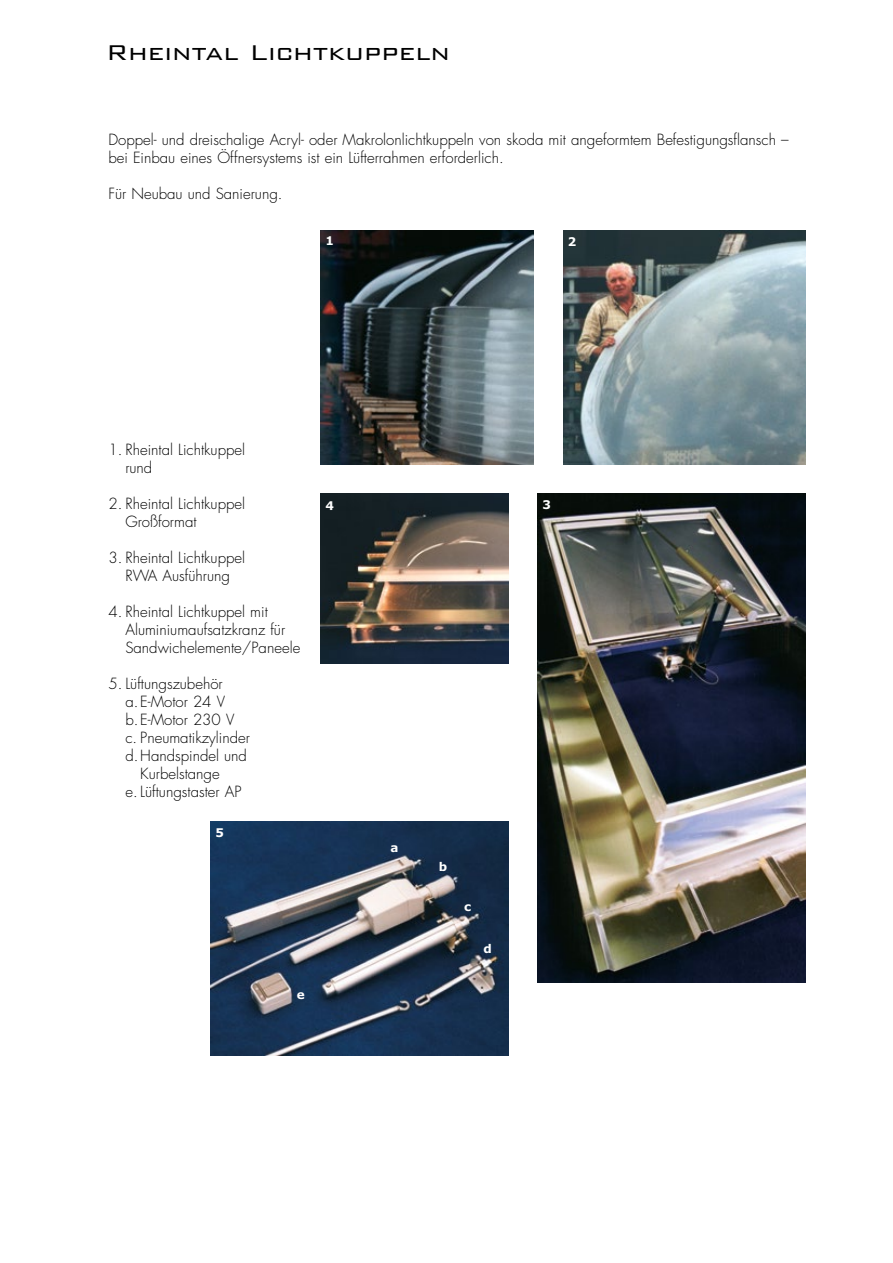
<style>
.page{position:relative;width:893px;height:1263px;background:#fff}
.page>*{position:absolute;margin:0;border:0;box-sizing:border-box;transform-origin:0 0}
.t1{font:300 28.5px "Bank Gothic BT";color:#000}
.t2{font:300 15px/18px "Futura Std";color:#000}
.t3{font:700 12px "Verdana";color:#fff}
</style>
<div class="page">
<img style="left:563px;top:230px;width:243px;height:234px">
<img style="left:321px;top:494px;width:187px;height:170px">
<img style="left:321px;top:230px;width:213px;height:234px">
<img style="left:538px;top:494px;width:268px;height:489px">
<img style="left:210px;top:821px;width:298px;height:234px">
<h1 class="t1" style="left:106px;top:37px;width:345px">Rheintal Lichtkuppeln</h1>
<p class="t2" style="left:108px;top:131px;width:682px">Doppel- und dreischalige Acryl- oder Makrolonlichtkuppeln von skoda mit angeformtem Befestigungsflansch – bei Einbau eines Öffnersystems ist ein Lüfterrahmen erforderlich.</p>
<p class="t2" style="left:108px;top:185px;width:176px">Für Neubau und Sanierung.</p>
<p class="t3" style="left:325px;top:233px;width:10px">1</p>
<p class="t3" style="left:568px;top:234px;width:10px">2</p>
<p class="t2" style="left:125px;top:441px;width:121px;text-indent:-17px">1. Rheintal Lichtkuppel rund</p>
<p class="t2" style="left:125px;top:495px;width:121px;text-indent:-17px">2. Rheintal Lichtkuppel<br>Großformat</p>
<p class="t2" style="left:108px;top:549px;width:138px;text-align:center">3. Rheintal Lichtkuppel<br>RWA Ausführung</p>
<p class="t2" style="left:125px;top:603px;width:176px;text-indent:-17px">4. Rheintal Lichtkuppel mit<br>Aluminiumaufsatzkranz für<br>Sandwichelemente/Paneele</p>
<p class="t2" style="left:108px;top:675px;width:116px">5. Lüftungszubehör</p>
<p class="t2" style="left:125px;top:693px;width:101px">a.E-Motor 24 V</p>
<p class="t2" style="left:125px;top:711px;width:110px">b.E-Motor 230 V</p>
<p class="t2" style="left:125px;top:729px;width:126px">c. Pneumatikzylinder</p>
<p class="t2" style="left:125px;top:747px;width:123px">d.Handspindel und</p>
<p class="t2" style="left:140px;top:765px;width:81px">Kurbelstange</p>
<p class="t2" style="left:125px;top:783px;width:118px">e. Lüftungstaster AP</p>
<p class="t3" style="left:216px;top:825px;width:10px">5</p>
<p class="t3" style="left:297px;top:987px;width:9px">e</p>
<p class="t3" style="left:325px;top:497px;width:10px">4</p>
<p class="t3" style="left:542px;top:497px;width:10px">3</p>
<p class="t3" style="left:390px;top:840px;width:10px">a</p>
<p class="t3" style="left:439px;top:859px;width:10px">b</p>
<p class="t3" style="left:464px;top:899px;width:9px">c</p>
<p class="t3" style="left:483px;top:941px;width:10px">d</p>
</div>
